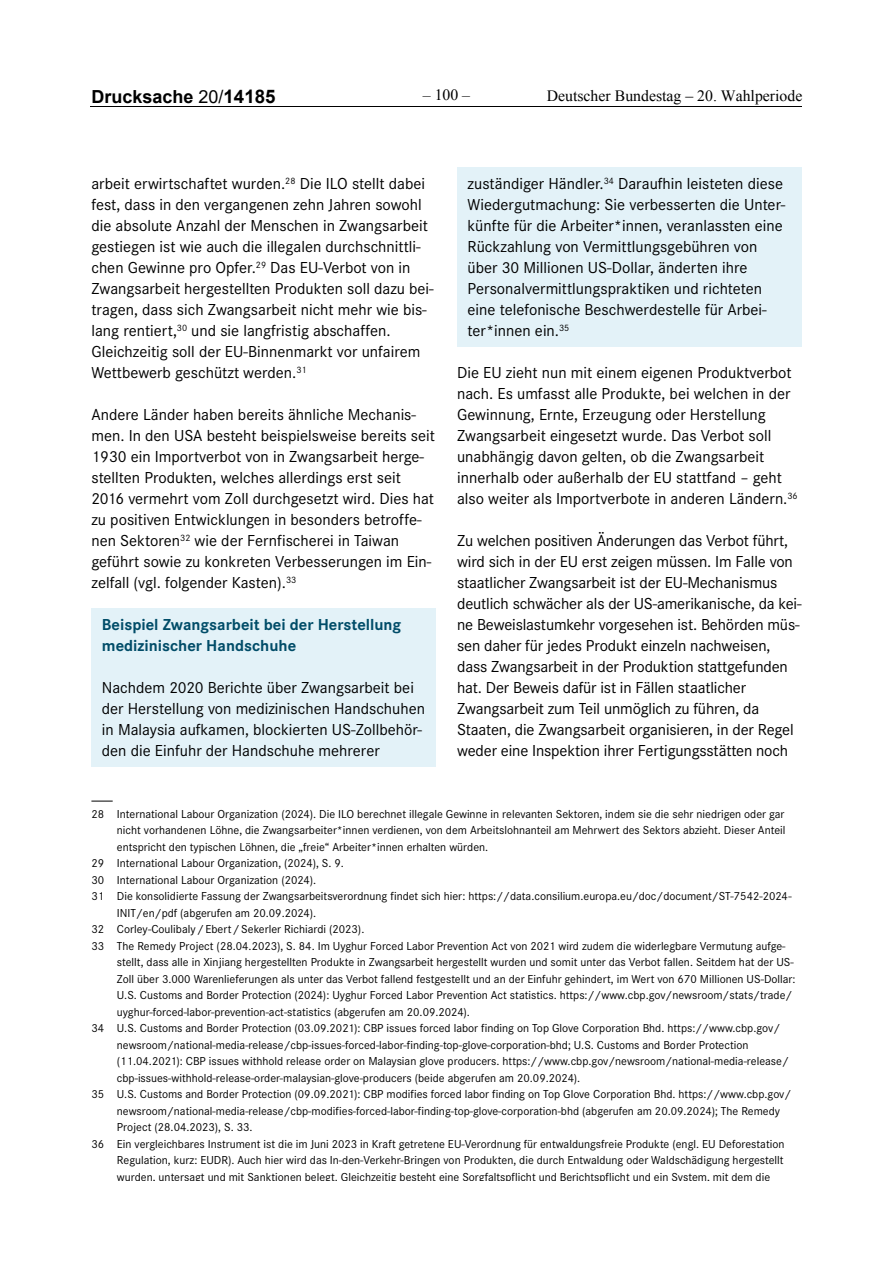
<style>
.page{position:relative;width:893px;height:1263px;background:#fff}
.page>*{position:absolute;margin:0;border:0;box-sizing:border-box;transform-origin:0 0}
.t1{font:700 18px "Arial";color:#000}
.A_Vitamin_P_-_Fließtext{font:16.5px/21px "Corporate S Regular 2";color:#000}
.A_Vitamin_P_-_Kasten_mitlaufend{font:16.5px/21px "Corporate S Regular 2";color:#000}
.A_Vitamin_H4_-_Kasten{font:16.5px/21px "Corporate S Bold 2";color:#004c68}
.t2{font:15.75px "Times New Roman";color:#000}
.t3{font:15.75px "Times New Roman 2";color:#000}
.A_Vitamin_P_-_Fließtext-2{font:12px/16.5px "Corporate S Regular 2";color:#000;text-align:justify}
.A_Vitamin_P_-_Kasten_mitlaufend-2{font:12px "Corporate S Regular 2";color:#000}
.s1{font-family:"Arial MT2";font-weight:400}
.s2{font-weight:400}
.s3{font-family:"Arial Bold MT2";font-weight:400;font-size:18.75px}
.s4{font-family:"Times New Roman PSMT2"}
</style>
<div class="page">
<div style="left:91px;top:608px;width:345px;height:65px;background:#e3f2f8"></div>
<div style="left:91px;top:671px;width:345px;height:95px;background:#e3f2f8"></div>
<svg style="left:91px;top:801px;width:22px;height:1px"></svg>
<div style="left:457px;top:167px;width:344px;height:179px;background:#e3f2f8"></div>
<hr style="left:90px;top:107px;width:289px;height:1px;background:#000">
<hr style="left:378px;top:107px;width:129px;height:1px;background:#000">
<hr style="left:506px;top:107px;width:296px;height:1px;background:#000">
<p class="t1" style="left:92px;top:86px;width:186px">Drucksache <span class="s1">20</span><span class="s2">/</span><span class="s3">14185</span></p>
<p class="t3" style="left:423px;top:84px;width:49px">– 100 –</p>
<p class="t2" style="left:547px;top:87px;width:257px">Deutscher Bundestag – <span class="s4">20</span>. Wahlperiode</p>
<p class="A_Vitamin_P_-_Fließtext" style="left:91px;top:172px;width:344px">arbeit erwirtschaftet wurden.<sup>28</sup> Die ILO stellt dabei fest, dass in den vergangenen zehn Jahren sowohl die absolute Anzahl der Menschen in Zwangsarbeit gestiegen ist wie auch die illegalen durchschnittli&shy;chen Gewinne pro Opfer.<sup>29</sup> Das EU-Verbot von in Zwangsarbeit hergestellten Produkten soll dazu bei&shy;tragen, dass sich Zwangsarbeit nicht mehr wie bis&shy;lang rentiert,<sup>30</sup> und sie langfristig abschaffen.<br>Gleichzeitig soll der EU-Binnenmarkt vor unfairem Wettbewerb geschützt werden.<sup>31</sup></p>
<p class="A_Vitamin_P_-_Fließtext" style="left:91px;top:403px;width:345px">Andere Länder haben bereits ähnliche Mechanis&shy;men. In den USA besteht beispielsweise bereits seit 1930 ein Importverbot von in Zwangsarbeit herge&shy;stellten Produkten, welches allerdings erst seit 2016 vermehrt vom Zoll durchgesetzt wird. Dies hat zu positiven Entwicklungen in besonders betroffe&shy;nen Sektoren<sup>32</sup> wie der Fernfischerei in Taiwan geführt sowie zu konkreten Verbesserungen im Ein&shy;zelfall (vgl. folgender Kasten).<sup>33</sup></p>
<p class="A_Vitamin_H4_-_Kasten" style="left:102px;top:613px;width:301px">Beispiel Zwangsarbeit bei der Herstellung medizinischer Handschuhe</p>
<p class="A_Vitamin_P_-_Kasten_mitlaufend" style="left:102px;top:676px;width:325px">Nachdem 2020 Berichte über Zwangsarbeit bei der Herstellung von medizinischen Handschuhen in Malaysia aufkamen, blockierten US-Zollbehör&shy;den die Einfuhr der Handschuhe mehrerer</p>
<p class="A_Vitamin_P_-_Kasten_mitlaufend" style="left:468px;top:172px;width:319px">zuständiger Händler.<sup>34</sup> Daraufhin leisteten diese Wiedergutmachung: Sie verbesserten die Unter&shy;künfte für die Arbeiter*innen, veranlassten eine Rückzahlung von Vermittlungsgebühren von über 30 Millionen US-Dollar, änderten ihre Personalvermittlungspraktiken und richteten eine telefonische Beschwerdestelle für Arbei&shy;ter*innen ein.<sup>35</sup></p>
<p class="A_Vitamin_P_-_Fließtext" style="left:457px;top:361px;width:342px">Die EU zieht nun mit einem eigenen Produktverbot nach. Es umfasst alle Produkte, bei welchen in der Gewinnung, Ernte, Erzeugung oder Herstellung Zwangsarbeit eingesetzt wurde. Das Verbot soll unabhängig davon gelten, ob die Zwangsarbeit innerhalb oder außerhalb der EU stattfand – geht also weiter als Importverbote in anderen Ländern.<sup>36</sup></p>
<p class="A_Vitamin_P_-_Fließtext" style="left:457px;top:529px;width:346px">Zu welchen positiven Änderungen das Verbot führt, wird sich in der EU erst zeigen müssen. Im Falle von staatlicher Zwangsarbeit ist der EU-Mechanismus deutlich schwächer als der US-amerikanische, da kei&shy;ne Beweislastumkehr vorgesehen ist. Behörden müs&shy;sen daher für jedes Produkt einzeln nachweisen, dass Zwangsarbeit in der Produktion stattgefunden hat. Der Beweis dafür ist in Fällen staatlicher Zwangsarbeit zum Teil unmöglich zu führen, da Staaten, die Zwangsarbeit organisieren, in der Regel weder eine Inspektion ihrer Fertigungsstätten noch</p>
<p class="A_Vitamin_P_-_Fließtext-2" style="left:91px;top:805px;width:695px">28 International Labour Organization (2024). Die ILO berechnet illegale Gewinne in relevanten Sektoren, indem sie die sehr niedrigen oder gar</p>
<p class="A_Vitamin_P_-_Fließtext-2" style="left:117px;top:821px;width:670px">nicht vorhandenen Löhne, die Zwangsarbeiter*innen verdienen, von dem Arbeitslohnanteil am Mehrwert des Sektors abzieht. Dieser Anteil</p>
<p class="A_Vitamin_P_-_Fließtext-2" style="left:117px;top:838px;width:373px">entspricht den typischen Löhnen, die „freie“ Arbeiter*innen erhalten würden.</p>
<p class="A_Vitamin_P_-_Fließtext-2" style="left:91px;top:854px;width:254px">29 International Labour Organization, (2024), S. 9.</p>
<p class="A_Vitamin_P_-_Fließtext-2" style="left:91px;top:871px;width:226px">30 International Labour Organization (2024).</p>
<p class="A_Vitamin_P_-_Fließtext-2" style="left:91px;top:887px;width:702px">31 Die konsolidierte Fassung der Zwangsarbeitsverordnung findet sich hier: https://data.consilium.europa.eu/doc/document/ST-7542-2024-</p>
<p class="A_Vitamin_P_-_Fließtext-2" style="left:117px;top:904px;width:201px">INIT/en/pdf (abgerufen am 20.09.2024).</p>
<p class="A_Vitamin_P_-_Fließtext-2" style="left:91px;top:920px;width:274px">32 Corley-Coulibaly / Ebert / Sekerler Richiardi (2023).</p>
<p class="A_Vitamin_P_-_Fließtext-2" style="left:91px;top:937px;width:696px">33 The Remedy Project (28.04.2023), S. 84. Im Uyghur Forced Labor Prevention Act von 2021 wird zudem die widerlegbare Vermutung aufge-</p>
<p class="A_Vitamin_P_-_Fließtext-2" style="left:117px;top:953px;width:678px">stellt, dass alle in Xinjiang hergestellten Produkte in Zwangsarbeit hergestellt wurden und somit unter das Verbot fallen. Seitdem hat der US-</p>
<p class="A_Vitamin_P_-_Fließtext-2" style="left:117px;top:970px;width:680px">Zoll über 3.000 Warenlieferungen als unter das Verbot fallend festgestellt und an der Einfuhr gehindert, im Wert von 670 Millionen US-Dollar:</p>
<p class="A_Vitamin_P_-_Fließtext-2" style="left:117px;top:986px;width:677px">U.S. Customs and Border Protection (2024): Uyghur Forced Labor Prevention Act statistics. https://www.cbp.gov/newsroom/stats/trade/</p>
<p class="A_Vitamin_P_-_Fließtext-2" style="left:117px;top:1003px;width:355px">uyghur-forced-labor-prevention-act-statistics (abgerufen am 20.09.2024).</p>
<p class="A_Vitamin_P_-_Kasten_mitlaufend-2" style="left:91px;top:1020px;width:690px">34 U.S. Customs and Border Protection (03.09.2021): CBP issues forced labor finding on Top Glove Corporation Bhd. https://www.cbp.gov/</p>
<p class="A_Vitamin_P_-_Kasten_mitlaufend-2" style="left:117px;top:1037px;width:633px">newsroom/national-media-release/cbp-issues-forced-labor-finding-top-glove-corporation-bhd; U.S. Customs and Border Protection</p>
<p class="A_Vitamin_P_-_Kasten_mitlaufend-2" style="left:117px;top:1053px;width:673px">(11.04.2021): CBP issues withhold release order on Malaysian glove producers. https://www.cbp.gov/newsroom/national-media-release/</p>
<p class="A_Vitamin_P_-_Kasten_mitlaufend-2" style="left:117px;top:1070px;width:465px">cbp-issues-withhold-release-order-malaysian-glove-producers (beide abgerufen am 20.09.2024).</p>
<p class="A_Vitamin_P_-_Kasten_mitlaufend-2" style="left:91px;top:1086px;width:701px">35 U.S. Customs and Border Protection (09.09.2021): CBP modifies forced labor finding on Top Glove Corporation Bhd. https://www.cbp.gov/</p>
<p class="A_Vitamin_P_-_Kasten_mitlaufend-2" style="left:117px;top:1103px;width:665px">newsroom/national-media-release/cbp-modifies-forced-labor-finding-top-glove-corporation-bhd (abgerufen am 20.09.2024); The Remedy</p>
<p class="A_Vitamin_P_-_Kasten_mitlaufend-2" style="left:117px;top:1119px;width:137px">Project (28.04.2023), S. 33.</p>
<p class="A_Vitamin_P_-_Fließtext-2" style="left:117px;top:1135px;width:669px;text-indent:-26px">36 Ein vergleichbares Instrument ist die im Juni 2023 in Kraft getretene EU-Verordnung für entwaldungsfreie Produkte (engl. EU Deforestation Regulation, kurz: EUDR). Auch hier wird das In-den-Verkehr-Bringen von Produkten, die durch Entwaldung oder Waldschädigung hergestellt wurden, untersagt und mit Sanktionen belegt. Gleichzeitig besteht eine Sorgfaltspflicht und Berichtspflicht und ein System, mit dem die</p>
</div>
